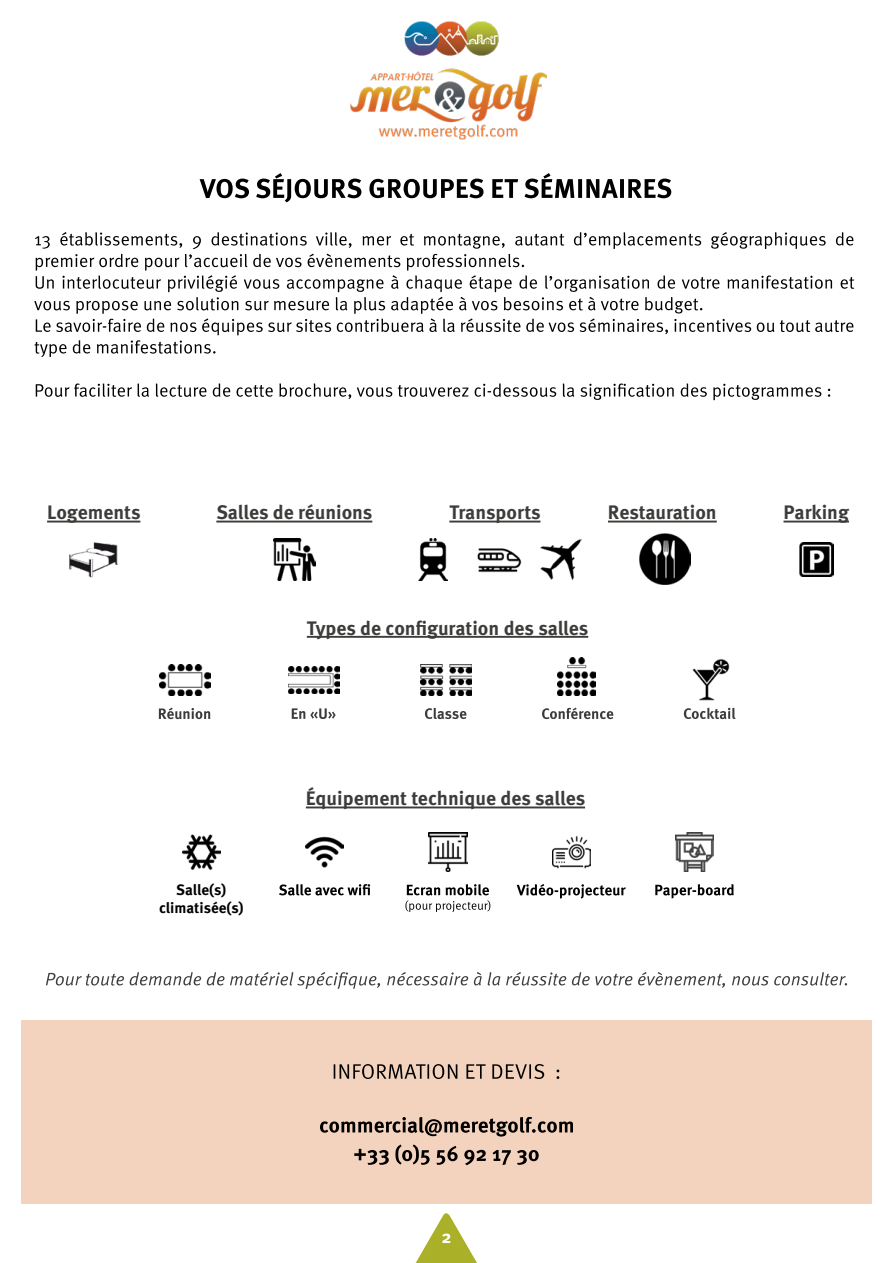
<style>
.page{position:relative;width:893px;height:1263px;background:#fff}
.page>*{position:absolute;margin:0;border:0;box-sizing:border-box;transform-origin:0 0}
.t1{font:700 19.5px "Meta Pro";color:#3c3c3b}
.t2{font:700 18px "Meta Pro";color:#fff}
.t3{font:700 15px/18px "Meta Pro";color:#000;text-align:center}
</style>
<div class="page">
<svg style="left:415px;top:1213px;width:62px;height:50px"></svg>
<svg style="left:200px;top:173px;width:471px;height:29px"></svg>
<svg style="left:36px;top:383px;width:794px;height:17px"></svg>
<svg style="left:34px;top:232px;width:820px;height:125px"></svg>
<svg style="left:46px;top:972px;width:801px;height:17px"></svg>
<hr style="left:307px;top:636px;width:281px;height:2px;background:#3c3c3b">
<hr style="left:306px;top:806px;width:279px;height:2px;background:#3c3c3b">
<div style="left:21px;top:1020px;width:851px;height:183px;background:#f4d3be"></div>
<svg style="left:334px;top:1064px;width:225px;height:15px"></svg>
<svg style="left:320px;top:1117px;width:253px;height:19px"></svg>
<svg style="left:354px;top:1144px;width:185px;height:21px"></svg>
<img style="left:351px;top:21px;width:196px;height:119px">
<hr style="left:47px;top:521px;width:93px;height:1px;background:#3c3c3b">
<hr style="left:216px;top:521px;width:156px;height:1px;background:#3c3c3b">
<hr style="left:608px;top:521px;width:109px;height:1px;background:#3c3c3b">
<img style="left:69px;top:542px;width:49px;height:36px">
<img style="left:273px;top:538px;width:43px;height:43px">
<hr style="left:449px;top:521px;width:91px;height:1px;background:#3c3c3b">
<img style="left:419px;top:538px;width:28px;height:43px">
<img style="left:477px;top:548px;width:45px;height:25px">
<img style="left:540px;top:539px;width:42px;height:42px">
<img style="left:640px;top:534px;width:51px;height:51px">
<hr style="left:783px;top:521px;width:66px;height:1px;background:#3c3c3b">
<img style="left:799px;top:542px;width:34px;height:34px">
<img style="left:159px;top:664px;width:51px;height:32px">
<svg style="left:159px;top:707px;width:51px;height:12px"></svg>
<img style="left:420px;top:664px;width:51px;height:31px">
<svg style="left:425px;top:708px;width:41px;height:11px"></svg>
<img style="left:288px;top:666px;width:51px;height:28px">
<svg style="left:292px;top:708px;width:44px;height:11px"></svg>
<img style="left:557px;top:657px;width:39px;height:39px">
<svg style="left:542px;top:707px;width:71px;height:12px"></svg>
<img style="left:692px;top:659px;width:38px;height:42px">
<svg style="left:684px;top:708px;width:51px;height:11px"></svg>
<img style="left:182px;top:834px;width:38px;height:36px">
<img style="left:305px;top:836px;width:39px;height:32px">
<svg style="left:279px;top:884px;width:91px;height:11px"></svg>
<img style="left:429px;top:833px;width:38px;height:38px">
<svg style="left:405px;top:884px;width:85px;height:28px"></svg>
<img style="left:552px;top:835px;width:38px;height:34px">
<svg style="left:517px;top:884px;width:109px;height:14px"></svg>
<img style="left:675px;top:833px;width:39px;height:38px">
<svg style="left:655px;top:884px;width:79px;height:14px"></svg>
<p class="t1" style="left:47px;top:497px;width:95px">Logements</p>
<p class="t1" style="left:216px;top:497px;width:158px">Salles de réunions</p>
<p class="t1" style="left:449px;top:497px;width:93px">Transports</p>
<p class="t1" style="left:608px;top:497px;width:110px">Restauration</p>
<p class="t1" style="left:783px;top:497px;width:67px">Parking</p>
<p class="t1" style="left:307px;top:612px;width:283px">Types de configuration des salles</p>
<p class="t3" style="left:159px;top:880px;width:86px">Salle(s) climatisée(s)</p>
<p class="t1" style="left:306px;top:783px;width:281px">Équipement technique des salles</p>
<p class="t2" style="left:441px;top:1222px;width:12px">2</p>
</div>
